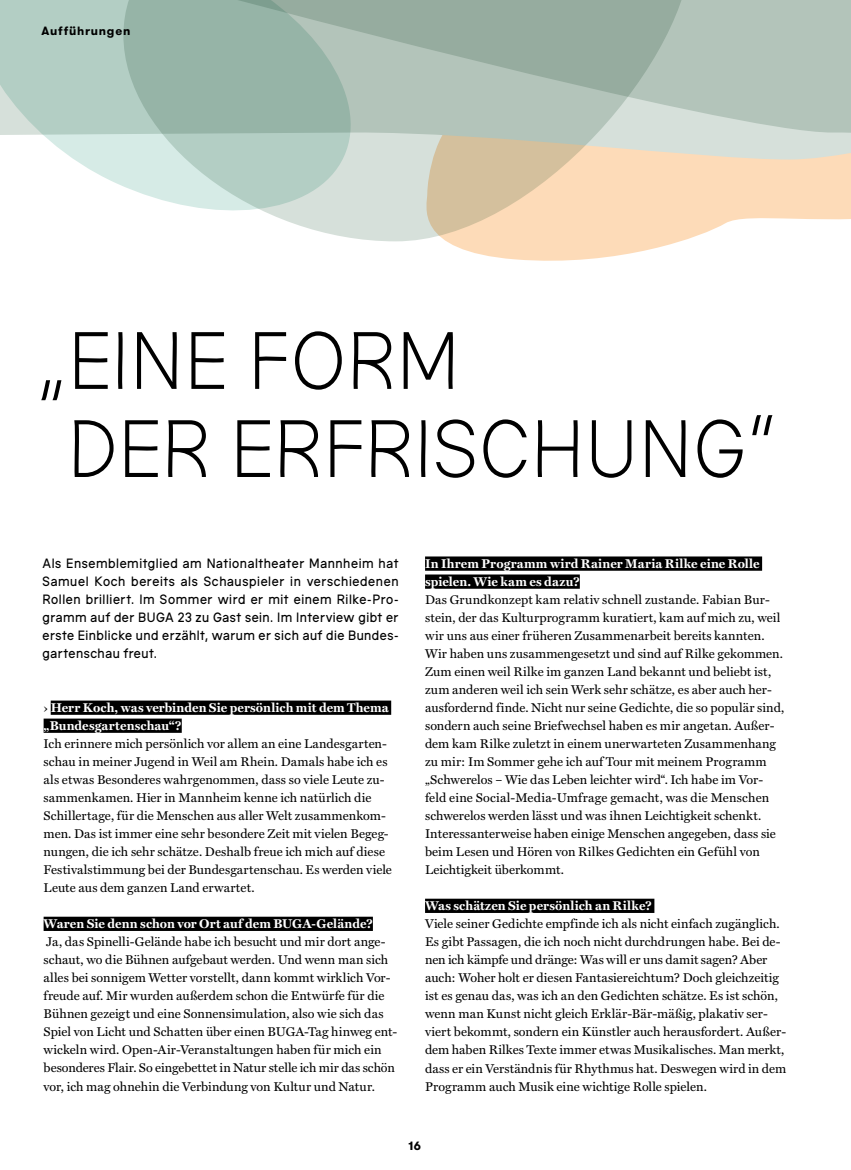
<style>
.page{position:relative;width:851px;height:1170px;background:#fff}
.page>*{position:absolute;margin:0;border:0;box-sizing:border-box;transform-origin:0 0}
.t1{font:300 81px/88.1px "Trans Sans Premium";letter-spacing:.005em;color:#000}
.t2{font:500 13.5px/18px "Trans Sans Premium";letter-spacing:.035em;color:#000;text-align:justify}
.t3{font:12.75px/18px "Miller Text";letter-spacing:.005em;color:#000}
.t4{font:700 12.75px/18px "Miller Text";letter-spacing:.01em;color:#fff}
.t5{font:700 12px "GT Walsheim";letter-spacing:.065em;color:#000}
.s1{font-weight:400;color:#000}
</style>
<div class="page">
<div style="left:51px;top:700px;width:340px;height:14px;background:#000"></div>
<div style="left:44px;top:718px;width:138px;height:14px;background:#000"></div>
<div style="left:44px;top:916px;width:329px;height:14px;background:#000"></div>
<div style="left:425px;top:556px;width:337px;height:14px;background:#000"></div>
<div style="left:425px;top:574px;width:154px;height:14px;background:#000"></div>
<div style="left:425px;top:898px;width:229px;height:14px;background:#000"></div>
<svg style="left:446px;top:159px;width:404px;height:102px;fill:#fddbb8"></svg>
<svg style="left:308px;top:159px;width:382px;height:82px;background:#ebd5b8"></svg>
<svg style="left:371px;top:0;width:479px;height:159px;background:#b2c2b6"></svg>
<svg style="left:0;top:0;width:371px;height:228px"></svg>
<p class="t5" style="left:42px;top:22px;width:90px">Aufführungen</p>
<h1 class="t1" style="left:67px;top:309px;width:710px;text-indent:-29px">„EINE FORM<br>DER ERFRISCHUNG“</h1>
<p class="t2" style="left:43px;top:553px;width:357px">Als Ensemblemitglied am Nationaltheater Mannheim hat Samuel Koch bereits als Schauspieler in verschiedenen Rollen brilliert. Im Sommer wird er mit einem Rilke-Pro&shy;gramm auf der BUGA 23 zu Gast sein. Im Interview gibt er erste Einblicke und erzählt, warum er sich auf die Bundes&shy;gartenschau freut.</p>
<p class="t4" style="left:44px;top:699px;width:346px"><span class="s1">›</span> Herr Koch, was verbinden Sie persönlich mit dem Thema „Bundesgartenschau“?</p>
<p class="t3" style="left:44px;top:735px;width:350px">Ich erinnere mich persönlich vor allem an eine Landesgarten&shy;schau in meiner Jugend in Weil am Rhein. Damals habe ich es als etwas Besonderes wahrgenommen, dass so viele Leute zu&shy;sammenkamen. Hier in Mannheim kenne ich natürlich die Schillertage, für die Menschen aus aller Welt zusammenkom&shy;men. Das ist immer eine sehr besondere Zeit mit vielen Begeg&shy;nungen, die ich sehr schätze. Deshalb freue ich mich auf diese Festivalstimmung bei der Bundesgartenschau. Es werden viele Leute aus dem ganzen Land erwartet.</p>
<p class="t4" style="left:44px;top:915px;width:331px">Waren Sie denn schon vor Ort auf dem BUGA-Gelände?</p>
<p class="t3" style="left:44px;top:933px;width:355px">Ja, das Spinelli-Gelände habe ich besucht und mir dort ange&shy;schaut, wo die Bühnen aufgebaut werden. Und wenn man sich alles bei sonnigem Wetter vorstellt, dann kommt wirklich Vor&shy;freude auf. Mir wurden außerdem schon die Entwürfe für die Bühnen gezeigt und eine Sonnensimulation, also wie sich das Spiel von Licht und Schatten über einen BUGA-Tag hinweg ent&shy;wickeln wird. Open-Air-Veranstaltungen haben für mich ein besonderes Flair. So eingebettet in Natur stelle ich mir das schön vor, ich mag ohnehin die Verbindung von Kultur und Natur.</p>
<p class="t4" style="left:425px;top:555px;width:336px">In Ihrem Programm wird Rainer Maria Rilke eine Rolle spielen. Wie kam es dazu?</p>
<p class="t3" style="left:425px;top:591px;width:361px">Das Grundkonzept kam relativ schnell zustande. Fabian Bur&shy;stein, der das Kulturprogramm kuratiert, kam auf mich zu, weil wir uns aus einer früheren Zusammenarbeit bereits kannten.<br>Wir haben uns zusammengesetzt und sind auf Rilke gekommen.<br>Zum einen weil Rilke im ganzen Land bekannt und beliebt ist, zum anderen weil ich sein Werk sehr schätze, es aber auch her&shy;ausfordernd finde. Nicht nur seine Gedichte, die so populär sind, sondern auch seine Briefwechsel haben es mir angetan. Außer&shy;dem kam Rilke zuletzt in einem unerwarteten Zusammenhang zu mir: Im Sommer gehe ich auf Tour mit meinem Programm „Schwerelos – Wie das Leben leichter wird“. Ich habe im Vor&shy;feld eine Social-Media-Umfrage gemacht, was die Menschen schwerelos werden lässt und was ihnen Leichtigkeit schenkt.<br>Interessanterweise haben einige Menschen angegeben, dass sie beim Lesen und Hören von Rilkes Gedichten ein Gefühl von Leichtigkeit überkommt.</p>
<p class="t4" style="left:425px;top:897px;width:228px">Was schätzen Sie persönlich an Rilke?</p>
<p class="t3" style="left:425px;top:915px;width:362px">Viele seiner Gedichte empfinde ich als nicht einfach zugänglich.<br>Es gibt Passagen, die ich noch nicht durchdrungen habe. Bei de&shy;nen ich kämpfe und dränge: Was will er uns damit sagen? Aber auch: Woher holt er diesen Fantasiereichtum? Doch gleichzeitig ist es genau das, was ich an den Gedichten schätze. Es ist schön, wenn man Kunst nicht gleich Erklär-Bär-mäßig, plakativ ser&shy;viert bekommt, sondern ein Künstler auch herausfordert. Außer&shy;dem haben Rilkes Texte immer etwas Musikalisches. Man merkt, dass er ein Verständnis für Rhythmus hat. Deswegen wird in dem Programm auch Musik eine wichtige Rolle spielen.</p>
<p class="t5" style="left:408px;top:1137px;width:14px">16</p>
</div>
